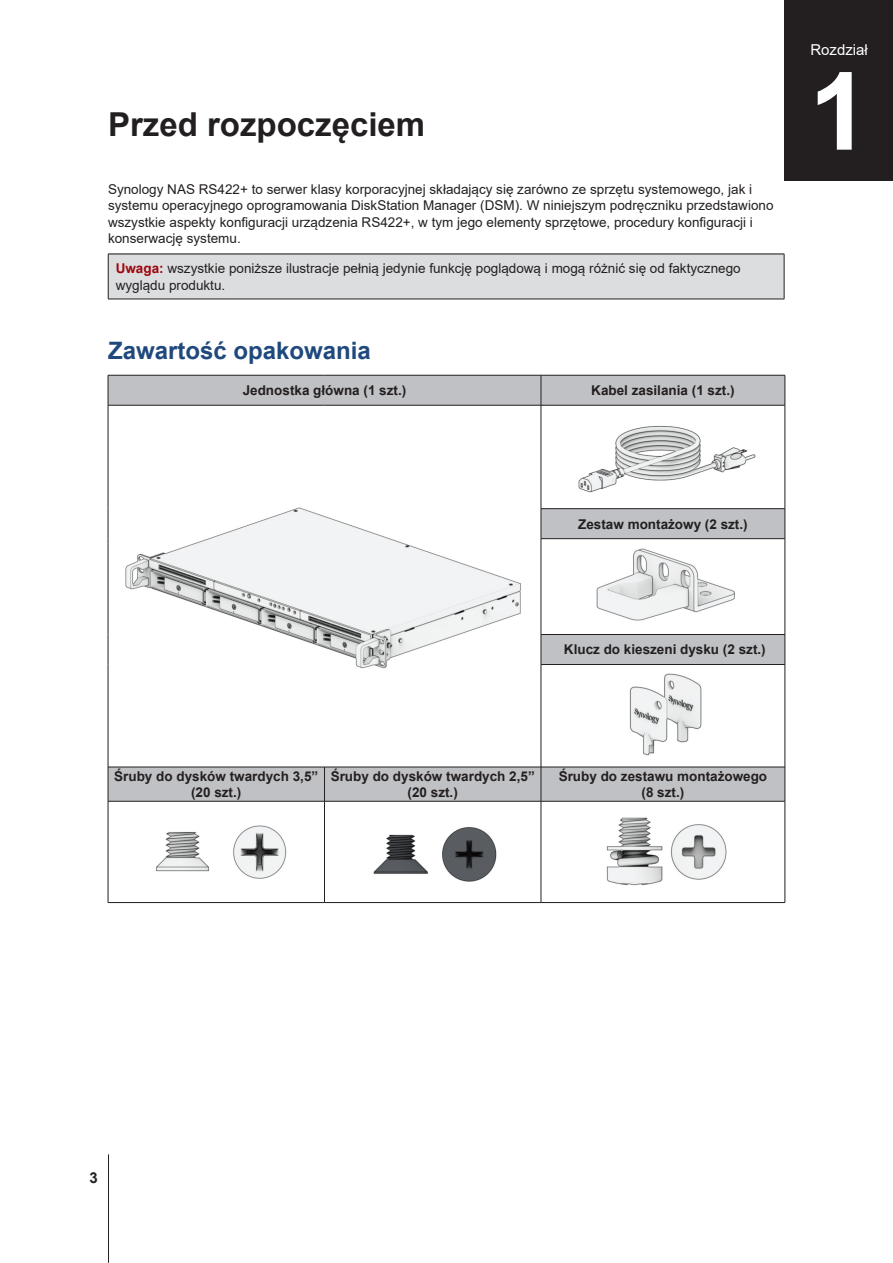
<style>
.page{position:relative;width:893px;height:1263px;background:#fff}
.page>*{position:absolute;margin:0;border:0;box-sizing:border-box;transform-origin:0 0}
.ChapterNum{font:700 108px "Arial";color:#fff}
.H1-ChapterTitle{font:700 33px "Arial";color:#231f20}
.H3-sidebar{font:700 24px "Arial";color:#1f497d}
.Chapter-center{font:15px "Arial";color:#fff}
.PageNumber-sidebar{font:700 15px "Arial";color:#231f20}
.Body-sidebar{font:13.5px/16.5px "Arial";color:#231f20}
.XHeadCenter{font:700 13.5px/16.5px "Arial";color:#231f20;text-align:center}
.Warning-sidebar{font:13.5px/16.5px "Arial";color:#231f20}
.XHeadCenter-2{font:700 13.5px/16.5px "Arial";color:#242021;text-align:center}
.s1{font-weight:700;color:#9d070d}
.s2{color:#231f20}
</style>
<div class="page">
<div style="left:108px;top:254px;width:676px;height:45px;background:#dcdddf"></div>
<hr style="left:108px;top:254px;width:676px;height:1px;background:#231f20">
<hr style="left:108px;top:254px;width:1px;height:45px;background:#231f20">
<hr style="left:784px;top:254px;width:1px;height:45px;background:#231f20">
<hr style="left:108px;top:299px;width:676px;height:1px;background:#231f20">
<svg style="left:109px;top:376px;width:676px;height:425px"></svg>
<hr style="left:108px;top:375px;width:216px;height:1px;background:#231f20">
<hr style="left:108px;top:375px;width:1px;height:30px;background:#231f20">
<hr style="left:324px;top:375px;width:217px;height:1px;background:#231f20">
<hr style="left:541px;top:375px;width:244px;height:1px;background:#231f20">
<hr style="left:541px;top:375px;width:1px;height:30px;background:#231f20">
<hr style="left:785px;top:375px;width:1px;height:30px;background:#231f20">
<hr style="left:108px;top:405px;width:216px;height:1px;background:#231f20">
<hr style="left:108px;top:405px;width:1px;height:104px;background:#231f20">
<hr style="left:324px;top:405px;width:217px;height:1px;background:#231f20">
<hr style="left:541px;top:405px;width:244px;height:1px;background:#231f20">
<hr style="left:541px;top:405px;width:1px;height:104px;background:#231f20">
<hr style="left:785px;top:405px;width:1px;height:104px;background:#231f20">
<hr style="left:108px;top:509px;width:1px;height:30px;background:#231f20">
<hr style="left:541px;top:508px;width:244px;height:1px;background:#231f20">
<hr style="left:541px;top:509px;width:1px;height:30px;background:#231f20">
<hr style="left:785px;top:509px;width:1px;height:30px;background:#231f20">
<hr style="left:108px;top:539px;width:1px;height:95px;background:#231f20">
<hr style="left:541px;top:538px;width:244px;height:1px;background:#231f20">
<hr style="left:541px;top:539px;width:1px;height:95px;background:#231f20">
<hr style="left:785px;top:539px;width:1px;height:95px;background:#231f20">
<hr style="left:108px;top:634px;width:1px;height:30px;background:#231f20">
<hr style="left:541px;top:634px;width:244px;height:1px;background:#231f20">
<hr style="left:541px;top:634px;width:1px;height:30px;background:#231f20">
<hr style="left:785px;top:634px;width:1px;height:30px;background:#231f20">
<hr style="left:108px;top:664px;width:1px;height:103px;background:#231f20">
<hr style="left:541px;top:664px;width:244px;height:1px;background:#231f20">
<hr style="left:541px;top:664px;width:1px;height:103px;background:#231f20">
<hr style="left:785px;top:664px;width:1px;height:103px;background:#231f20">
<hr style="left:108px;top:767px;width:216px;height:1px;background:#231f20">
<hr style="left:108px;top:767px;width:1px;height:34px;background:#231f20">
<hr style="left:324px;top:767px;width:217px;height:1px;background:#231f20">
<hr style="left:324px;top:767px;width:1px;height:34px;background:#231f20">
<hr style="left:541px;top:767px;width:244px;height:1px;background:#231f20">
<hr style="left:541px;top:767px;width:1px;height:34px;background:#231f20">
<hr style="left:785px;top:767px;width:1px;height:34px;background:#231f20">
<hr style="left:108px;top:801px;width:216px;height:1px;background:#231f20">
<hr style="left:108px;top:801px;width:1px;height:101px;background:#231f20">
<hr style="left:324px;top:801px;width:217px;height:1px;background:#231f20">
<hr style="left:324px;top:801px;width:1px;height:101px;background:#231f20">
<hr style="left:541px;top:801px;width:244px;height:1px;background:#231f20">
<hr style="left:541px;top:801px;width:1px;height:101px;background:#231f20">
<hr style="left:785px;top:801px;width:1px;height:101px;background:#231f20">
<hr style="left:108px;top:902px;width:216px;height:1px;background:#231f20">
<hr style="left:324px;top:902px;width:217px;height:1px;background:#231f20">
<hr style="left:541px;top:902px;width:244px;height:1px;background:#231f20">
<img style="left:116px;top:448px;width:423px;height:260px">
<img style="left:573px;top:407px;width:186px;height:99px">
<img style="left:582px;top:541px;width:167px;height:91px">
<img style="left:570px;top:667px;width:191px;height:98px">
<img style="left:156px;top:825px;width:131px;height:54px">
<img style="left:373px;top:827px;width:124px;height:55px">
<img style="left:606px;top:817px;width:121px;height:69px">
<div style="left:785px;top:0;width:108px;height:180px;background:#231f20"></div>
<hr style="left:108px;top:1154px;width:1px;height:109px;background:#231f20">
<p class="H1-ChapterTitle" style="left:108px;top:101px;width:319px">Przed rozpoczęciem</p>
<p class="Body-sidebar" style="left:108px;top:180px;width:667px">Synology NAS RS422+ to serwer klasy korporacyjnej składający się zarówno ze sprzętu systemowego, jak i systemu operacyjnego oprogramowania DiskStation Manager (DSM). W niniejszym podręczniku przedstawiono wszystkie aspekty konfiguracji urządzenia RS422+, w tym jego elementy sprzętowe, procedury konfiguracji i konserwację systemu.</p>
<p class="Warning-sidebar" style="left:116px;top:260px;width:626px"><span class="s1">Uwaga:</span> wszystkie poniższe ilustracje pełnią jedynie funkcję poglądową i mogą różnić się od faktycznego wyglądu produktu.</p>
<p class="H3-sidebar" style="left:108px;top:333px;width:264px">Zawartość opakowania</p>
<p class="XHeadCenter" style="left:243px;top:382px;width:165px">Jednostka główna (1 szt.)</p>
<p class="XHeadCenter" style="left:591px;top:382px;width:145px">Kabel zasilania (1 szt.)</p>
<p class="Chapter-center" style="left:810px;top:40px;width:59px">Rozdział</p>
<p class="ChapterNum" style="left:809px;top:36px;width:62px">1</p>
<p class="XHeadCenter" style="left:578px;top:516px;width:171px">Zestaw montażowy (2 szt.)</p>
<p class="XHeadCenter" style="left:564px;top:641px;width:203px">Klucz do kieszeni dysku (2 szt.)</p>
<p class="XHeadCenter-2" style="left:114px;top:768px;width:206px">Śruby do dysków twardych 3,5” <span class="s2">(20 szt.)</span></p>
<p class="XHeadCenter-2" style="left:331px;top:768px;width:206px">Śruby do dysków twardych 2,5” <span class="s2">(20 szt.)</span></p>
<p class="XHeadCenter" style="left:559px;top:768px;width:210px">Śruby do zestawu montażowego (8 szt.)</p>
<p class="PageNumber-sidebar" style="left:90px;top:1167px;width:10px">3</p>
</div>
